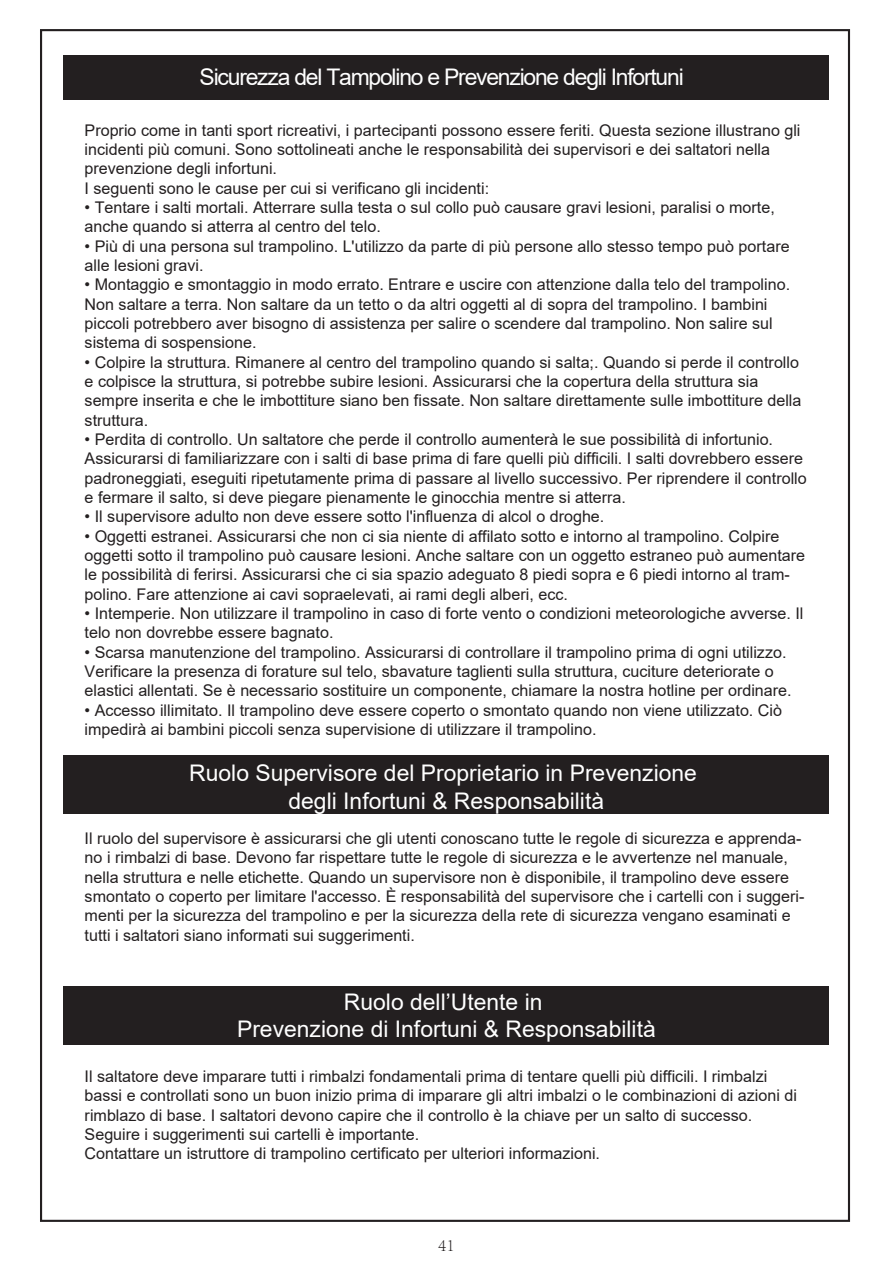
<style>
.page{position:relative;width:893px;height:1263px;background:#fff}
.page>*{position:absolute;margin:0;border:0;box-sizing:border-box;transform-origin:0 0}
.t1{font:22.95px/27.5px "Arial";color:#fff;text-align:center}
.t2{font:22.95px "Arial";letter-spacing:-.055em;color:#fff}
.t3{font:300 18px "Adobe Song Std";color:#231f20}
.t4{font:16.05px/19.4px "Arial";color:#231f20}
</style>
<div class="page">
<div style="left:64px;top:55px;width:765px;height:44px;background:#231f20"></div>
<div style="left:64px;top:755px;width:765px;height:59px;background:#231f20"></div>
<div style="left:64px;top:986px;width:765px;height:59px;background:#231f20"></div>
<h1 class="t2" style="left:200px;top:61px;width:486px">Sicurezza del Tampolino e Prevenzione degli Infortuni</h1>
<p class="t4" style="left:85px;top:120px;width:717px">Proprio come in tanti sport ricreativi, i partecipanti possono essere feriti. Questa sezione illustrano gli incidenti più comuni. Sono sottolineati anche le responsabilità dei supervisori e dei saltatori nella prevenzione degli infortuni.<br>I seguenti sono le cause per cui si verificano gli incidenti:</p>
<p class="t4" style="left:85px;top:198px;width:692px">• Tentare i salti mortali. Atterrare sulla testa o sul collo può causare gravi lesioni, paralisi o morte, anche quando si atterra al centro del telo.</p>
<p class="t4" style="left:85px;top:236px;width:706px">• Più di una persona sul trampolino. L'utilizzo da parte di più persone allo stesso tempo può portare alle lesioni gravi.</p>
<p class="t4" style="left:85px;top:275px;width:707px">• Montaggio e smontaggio in modo errato. Entrare e uscire con attenzione dalla telo del trampolino.<br>Non saltare a terra. Non saltare da un tetto o da altri oggetti al di sopra del trampolino. I bambini piccoli potrebbero aver bisogno di assistenza per salire o scendere dal trampolino. Non salire sul sistema di sospensione.</p>
<p class="t4" style="left:85px;top:352px;width:718px">• Colpire la struttura. Rimanere al centro del trampolino quando si salta;. Quando si perde il controllo e colpisce la struttura, si potrebbe subire lesioni. Assicurarsi che la copertura della struttura sia sempre inserita e che le imbottiture siano ben fissate. Non saltare direttamente sulle imbottiture della struttura.</p>
<p class="t4" style="left:85px;top:430px;width:724px">• Perdita di controllo. Un saltatore che perde il controllo aumenterà le sue possibilità di infortunio.<br>Assicurarsi di familiarizzare con i salti di base prima di fare quelli più difficili. I salti dovrebbero essere padroneggiati, eseguiti ripetutamente prima di passare al livello successivo. Per riprendere il controllo e fermare il salto, si deve piegare pienamente le ginocchia mentre si atterra.</p>
<p class="t4" style="left:85px;top:507px;width:521px">• Il supervisore adulto non deve essere sotto l'influenza di alcol o droghe.</p>
<p class="t4" style="left:85px;top:526px;width:722px">• Oggetti estranei. Assicurarsi che non ci sia niente di affilato sotto e intorno al trampolino. Colpire oggetti sotto il trampolino può causare lesioni. Anche saltare con un oggetto estraneo può aumentare le possibilità di ferirsi. Assicurarsi che ci sia spazio adeguato 8 piedi sopra e 6 piedi intorno al tram&shy;polino. Fare attenzione ai cavi sopraelevati, ai rami degli alberi, ecc.</p>
<p class="t4" style="left:85px;top:603px;width:720px">• Intemperie. Non utilizzare il trampolino in caso di forte vento o condizioni meteorologiche avverse. Il telo non dovrebbe essere bagnato.</p>
<p class="t4" style="left:85px;top:642px;width:708px">• Scarsa manutenzione del trampolino. Assicurarsi di controllare il trampolino prima di ogni utilizzo.<br>Verificare la presenza di forature sul telo, sbavature taglienti sulla struttura, cuciture deteriorate o elastici allentati. Se è necessario sostituire un componente, chiamare la nostra hotline per ordinare.</p>
<p class="t4" style="left:85px;top:700px;width:699px">• Accesso illimitato. Il trampolino deve essere coperto o smontato quando non viene utilizzato. Ciò impedirà ai bambini piccoli senza supervisione di utilizzare il trampolino.</p>
<h1 class="t1" style="left:189px;top:759px;width:509px">Ruolo Supervisore del Proprietario in Prevenzione degli Infortuni &amp; Responsabilità</h1>
<p class="t4" style="left:85px;top:828px;width:721px">Il ruolo del supervisore è assicurarsi che gli utenti conoscano tutte le regole di sicurezza e apprenda&shy;no i rimbalzi di base. Devono far rispettare tutte le regole di sicurezza e le avvertenze nel manuale, nella struttura e nelle etichette. Quando un supervisore non è disponibile, il trampolino deve essere smontato o coperto per limitare l'accesso. È responsabilità del supervisore che i cartelli con i suggeri&shy;menti per la sicurezza del trampolino e per la sicurezza della rete di sicurezza vengano esaminati e tutti i saltatori siano informati sui suggerimenti.</p>
<h1 class="t1" style="left:237px;top:988px;width:420px">Ruolo dell’Utente in<br>Prevenzione di Infortuni &amp; Responsabilità</h1>
<p class="t4" style="left:85px;top:1066px;width:714px">Il saltatore deve imparare tutti i rimbalzi fondamentali prima di tentare quelli più difficili. I rimbalzi bassi e controllati sono un buon inizio prima di imparare gli altri imbalzi o le combinazioni di azioni di rimblazo di base. I saltatori devono capire che il controllo è la chiave per un salto di successo.<br>Seguire i suggerimenti sui cartelli è importante.<br>Contattare un istruttore di trampolino certificato per ulteriori informazioni.</p>
<p class="t3" style="left:438px;top:1235px;width:18px">41</p>
</div>
